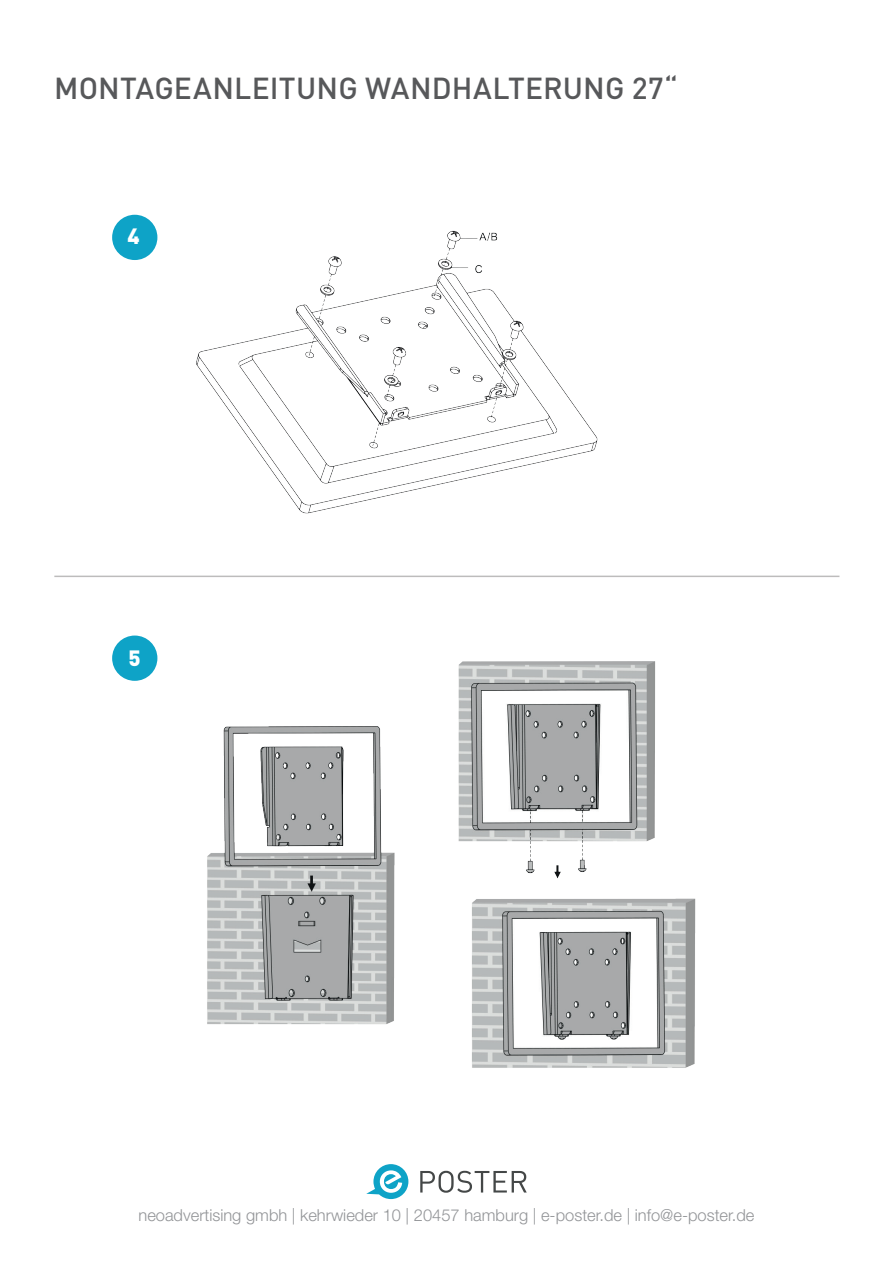
<style>
.page{position:relative;width:893px;height:1263px;background:#fff}
.page>*{position:absolute;margin:0;border:0;box-sizing:border-box;transform-origin:0 0}
.Header_1{font:500 30px "DIN Pro";letter-spacing:.005em;color:#57585a}
.t1{font:900 21.9px "DIN Pro";color:#fff}
.t2{font:300 16.5px "Helvetica Neue LT Std";color:#939598}
</style>
<div class="page">
<svg style="left:366px;top:1164px;width:42px;height:35px"></svg>
<svg style="left:420px;top:1171px;width:107px;height:22px"></svg>
<div style="left:112px;top:215px;width:45px;height:45px;background:#0ea3c7;border-radius:50%"></div>
<div style="left:112px;top:635px;width:45px;height:46px;background:#0ea3c7;border-radius:50%"></div>
<img style="left:196px;top:230px;width:402px;height:284px">
<img style="left:207px;top:661px;width:489px;height:407px">
<hr style="left:54px;top:576px;width:785px;height:1px;background:#231f20">
<p class="Header_1" style="left:54px;top:68px;width:625px">MONTAGEANLEITUNG WANDHALTERUNG 27“</p>
<p class="t1" style="left:127px;top:221px;width:14px">4</p>
<p class="t1" style="left:128px;top:643px;width:14px">5</p>
<p class="t2" style="left:138px;top:1204px;width:617px">neoadvertising gmbh | kehrwieder 10 | 20457 hamburg | e-poster.de | info@e-poster.de</p>
</div>
